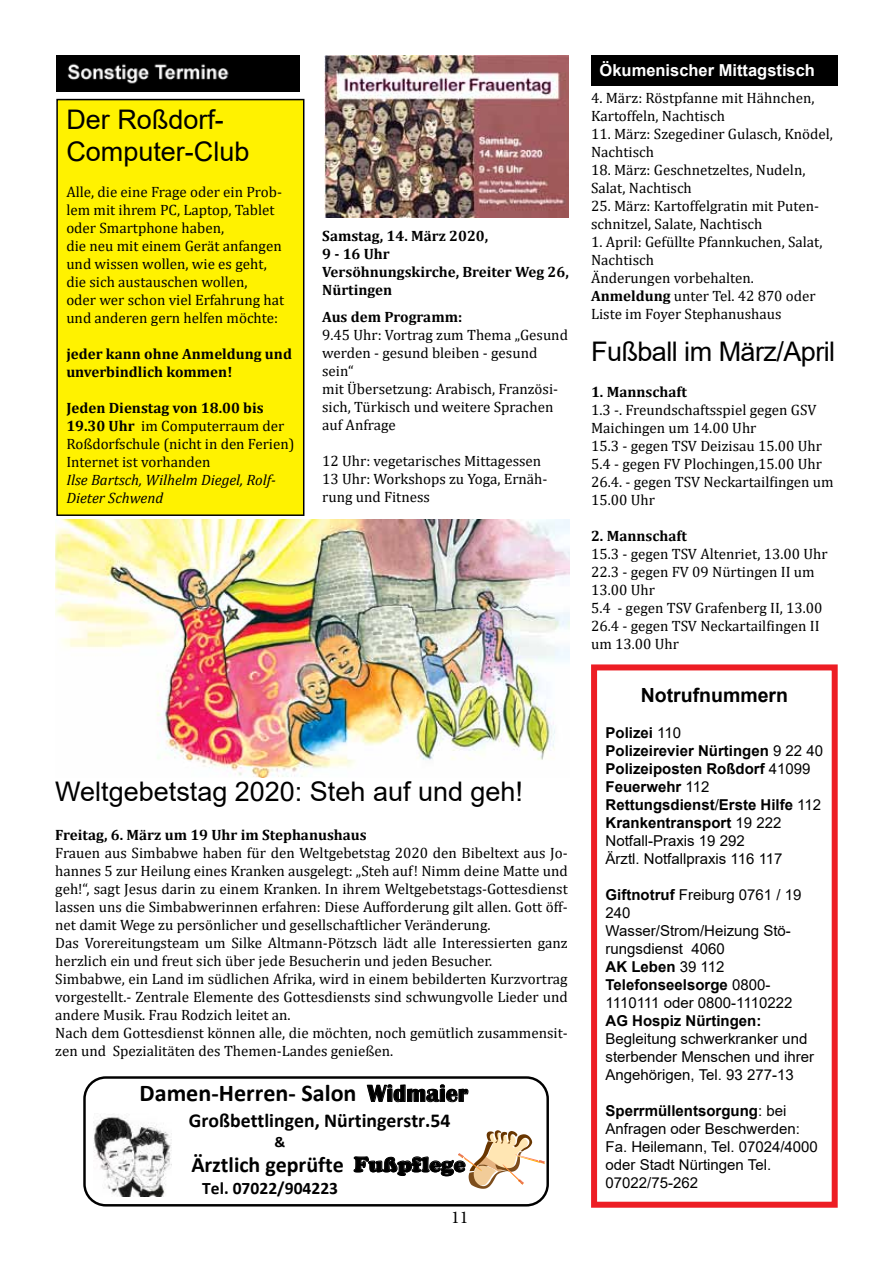
<style>
.page{position:relative;width:893px;height:1263px;background:#fff}
.page>*{position:absolute;margin:0;border:0;box-sizing:border-box;transform-origin:0 0}
.t1{font:27px/32.4px "Arial";color:#000}
.t2{font:27px "Arial";letter-spacing:-.02em;color:#000}
.t3{font:700 24.15px "Calibri";color:#000}
.t4{font:700 22.05px "Calibri";color:#000}
.t5{font:700 19.8px "Calibri";color:#000}
.t6{font:700 19.5px "Arial";color:#000}
.t7{font:18px "Minion Pro";color:#000}
.t8{font:700 17.55px "Calibri";letter-spacing:.005em;color:#000}
.t9{font:700 16.5px "Arial";color:#fff}
.t10{font:700 15.45px "Calibri";color:#000}
.t11{font:15px/18px "Cambria";color:#000}
.t12{font:15px/18px "Arial";color:#000}
.t13{font:700 15px/18px "Cambria";color:#000}
.t14{font:700 15px/18px "Arial";color:#000}
.t15{font:italic 15px/18px "Cambria";color:#000}
.s1{font-weight:700}
.s2{font-family:"Britannic"}
.s3{font-family:"Cooper";font-weight:900}
.s4{font-weight:400}
</style>
<div class="page">
<div style="left:57px;top:100px;width:247px;height:415px;background:#fff200"></div>
<div style="left:56px;top:99px;width:248px;height:417px;border:2px solid #000"></div>
<img style="left:56px;top:55px;width:243px;height:37px">
<div style="left:591px;top:55px;width:247px;height:31px;background:#000"></div>
<div style="left:591px;top:664px;width:247px;height:544px;border:6px solid #ed1d24"></div>
<img style="left:324px;top:55px;width:245px;height:163px">
<img style="left:55px;top:519px;width:515px;height:259px">
<div style="left:83px;top:1076px;width:466px;height:130px;background:#fff;border:2px solid #000;border-radius:21px"></div>
<svg style="left:366px;top:1084px;width:103px;height:18px"></svg>
<img style="left:94px;top:1115px;width:78px;height:81px">
<svg style="left:353px;top:1130px;width:193px;height:61px"></svg>
<h1 class="t1" style="left:66px;top:103px;width:185px">Der Roßdorf-<br>Computer-Club</h1>
<p class="t11" style="left:66px;top:183px;width:219px">Alle, die eine Frage oder ein Prob&shy;lem mit ihrem PC, Laptop, Tablet oder Smartphone haben,<br>die neu mit einem Gerät anfangen und wissen wollen, wie es geht, die sich austauschen wollen,<br>oder wer schon viel Erfahrung hat und anderen gern helfen möchte:</p>
<p class="t13" style="left:66px;top:344px;width:227px">jeder kann ohne Anmeldung und unverbindlich kommen!</p>
<p class="t11" style="left:66px;top:399px;width:230px"><span class="s1">Jeden Dienstag von 18.00 bis<br>19.30 Uhr</span> im Computerraum der<br>Roßdorfschule (nicht in den Ferien)<br>Internet ist vorhanden</p>
<p class="t15" style="left:66px;top:470px;width:211px">Ilse Bartsch, Wilhelm Diegel, Rolf-<br>Dieter Schwend</p>
<p class="t13" style="left:322px;top:227px;width:248px">Samstag, 14. März 2020,<br>9 - 16 Uhr<br>Versöhnungskirche, Breiter Weg 26,<br>Nürtingen</p>
<p class="t13" style="left:322px;top:308px;width:142px">Aus dem Programm:</p>
<p class="t11" style="left:322px;top:326px;width:247px">9.45 Uhr: Vortrag zum Thema „Gesund werden - gesund bleiben - gesund sein“<br>mit Übersetzung: Arabisch, Französi&shy;sich, Türkisch und weitere Sprachen auf Anfrage</p>
<p class="t11" style="left:322px;top:452px;width:227px">12 Uhr: vegetarisches Mittagessen<br>13 Uhr: Workshops zu Yoga, Ernäh&shy;rung und Fitness</p>
<h1 class="t1" style="left:55px;top:775px;width:469px">Weltgebetstag 2020: Steh auf und geh!</h1>
<p class="t13" style="left:55px;top:826px;width:313px">Freitag, 6. März um 19 Uhr im Stephanushaus</p>
<p class="t11" style="left:55px;top:844px;width:514px">Frauen aus Simbabwe haben für den Weltgebetstag 2020 den Bibeltext aus Jo&shy;hannes 5 zur Heilung eines Kranken ausgelegt: „Steh auf! Nimm deine Matte und geh!“, sagt Jesus darin zu einem Kranken. In ihrem Weltgebetstags-Gottesdienst lassen uns die Simbabwerinnen erfahren: Diese Aufforderung gilt allen. Gott öff&shy;net damit Wege zu persönlicher und gesellschaftlicher Veränderung.<br>Das Vorereitungsteam um Silke Altmann-Pötzsch lädt alle Interessierten ganz herzlich ein und freut sich über jede Besucherin und jeden Besucher.<br>Simbabwe, ein Land im südlichen Afrika, wird in einem bebilderten Kurzvortrag vorgestellt.- Zentrale Elemente des Gottesdiensts sind schwungvolle Lieder und andere Musik. Frau Rodzich leitet an.<br>Nach dem Gottesdienst können alle, die möchten, noch gemütlich zusammensit&shy;zen und Spezialitäten des Themen-Landes genießen.</p>
<h2 class="t3" style="left:140px;top:1076px;width:330px">Damen-Herren- Salon <span class="s2">Widmaier</span></h2>
<h3 class="t5" style="left:151px;top:1106px;width:301px">Gr Großbettlingen, Nürtingerstr.54</h3>
<p class="t10" style="left:274px;top:1131px;width:12px">&amp;</p>
<h3 class="t4" style="left:191px;top:1149px;width:276px">Ärztlich geprüfte <span class="s3">Fußpflege</span></h3>
<p class="t8" style="left:202px;top:1176px;width:137px">Tel. 07022/904223</p>
<p class="t7" style="left:451px;top:1205px;width:19px">11</p>
<p class="t9" style="left:600px;top:58px;width:217px">Ökumenischer Mittagstisch</p>
<p class="t11" style="left:591px;top:89px;width:225px">4. März: Röstpfanne mit Hähnchen,<br>Kartoffeln, Nachtisch</p>
<p class="t11" style="left:591px;top:125px;width:243px">11. März: Szegediner Gulasch, Knödel,<br>Nachtisch</p>
<p class="t11" style="left:591px;top:161px;width:216px">18. März: Geschnetzeltes, Nudeln,<br>Salat, Nachtisch</p>
<p class="t11" style="left:591px;top:197px;width:230px">25. März: Kartoffelgratin mit Puten&shy;schnitzel, Salate, Nachtisch</p>
<p class="t11" style="left:591px;top:233px;width:233px">1. April: Gefüllte Pfannkuchen, Salat,<br>Nachtisch<br>Änderungen vorbehalten.<br><span class="s1">Anmeldung</span> unter Tel. 42 870 oder<br>Liste im Foyer Stephanushaus</p>
<h1 class="t2" style="left:591px;top:333px;width:246px">Fußball im März/April</h1>
<p class="t13" style="left:591px;top:382px;width:97px">1. Mannschaft</p>
<p class="t11" style="left:591px;top:401px;width:244px">1.3 -. Freundschaftsspiel gegen GSV<br>Maichingen um 14.00 Uhr<br>15.3 - gegen TSV Deizisau 15.00 Uhr<br>5.4 - gegen FV Plochingen,15.00 Uhr<br>26.4. - gegen TSV Neckartailfingen um<br>15.00 Uhr</p>
<p class="t13" style="left:591px;top:526px;width:97px">2. Mannschaft</p>
<p class="t11" style="left:591px;top:545px;width:238px">15.3 - gegen TSV Altenriet, 13.00 Uhr<br>22.3 - gegen FV 09 Nürtingen II um<br>13.00 Uhr<br>5.4 - gegen TSV Grafenberg II, 13.00<br>26.4 - gegen TSV Neckartailfingen II um 13.00 Uhr</p>
<h3 class="t6" style="left:641px;top:681px;width:149px">Notrufnummern</h3>
<p class="t14" style="left:606px;top:723px;width:219px">Polizei <span class="s4">110<br></span>Polizeirevier Nürtingen <span class="s4">9 22 40<br></span>Polizeiposten Roßdorf <span class="s4">41099<br></span>Feuerwehr <span class="s4">112<br></span>Rettungsdienst<span class="s4">/</span>Erste Hilfe <span class="s4">112<br></span>Krankentransport <span class="s4">19 222<br>Notfall-Praxis 19 292<br>Ärztl. Notfallpraxis 116 117</span></p>
<p class="t12" style="left:606px;top:885px;width:197px"><span class="s1">Giftnotruf</span> Freiburg 0761 / 19<br>240<br>Wasser/Strom/Heizung Stö&shy;rungsdienst 4060<br><span class="s1">AK Leben</span> 39 112<br><span class="s1">Telefonseelsorge</span> 0800-<br>1110111 oder 0800-1110222</p>
<p class="t14" style="left:606px;top:1011px;width:157px">AG Hospiz Nürtingen:</p>
<p class="t12" style="left:606px;top:1029px;width:210px">Begleitung schwerkranker und sterbender Menschen und ihrer<br>Angehörigen, Tel. 93 277-13</p>
<p class="t12" style="left:606px;top:1101px;width:214px"><span class="s1">Sperrmüllentsorgung</span>: bei<br>Anfragen oder Beschwerden:<br>Fa. Heilemann, Tel. 07024/4000 oder Stadt Nürtingen Tel.<br>07022/75-262</p>
</div>
